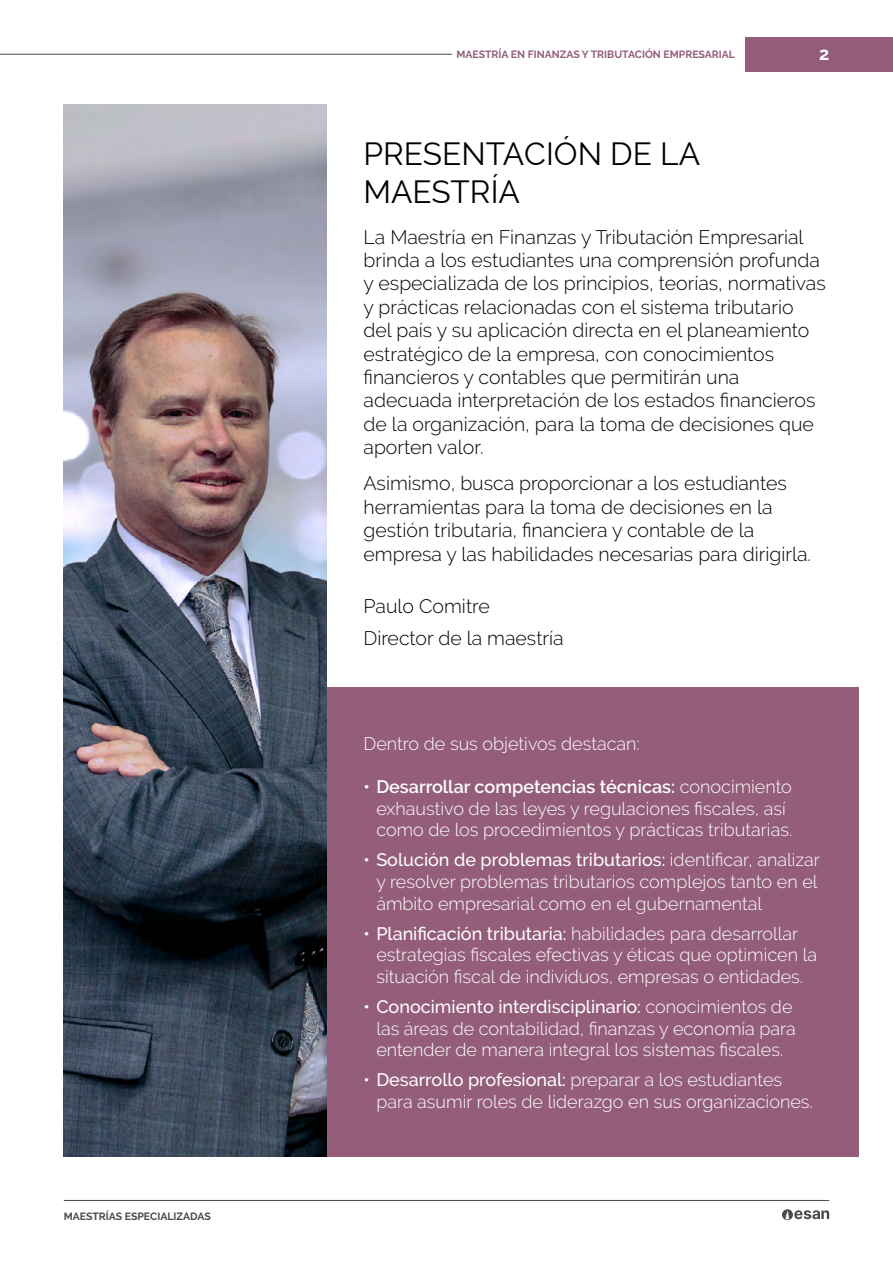
<style>
.page{position:relative;width:893px;height:1263px;background:#fff}
.page>*{position:absolute;margin:0;border:0;box-sizing:border-box;transform-origin:0 0}
.t1{font:31.5px/37.8px "Raleway";color:#000}
.t2{font:300 19.5px/23.4px "Raleway";color:#000}
.t3{font:300 18px/21.6px "Raleway";color:#fff}
.t4{font:700 18px "Raleway";color:#fff}
.t5{font:700 10.5px "Raleway";color:#945e7b}
.t6{font:700 10.5px "Raleway";color:#4a4a49}
.s1{font-weight:600}
.s2{font-weight:500}
</style>
<div class="page">
<hr style="left:64px;top:1200px;width:765px;height:1px;background:#4a4a49">
<svg style="left:782px;top:1209px;width:47px;height:11px"></svg>
<div style="left:326px;top:687px;width:533px;height:470px;background:#945e7b"></div>
<img style="left:64px;top:105px;width:262px;height:1052px">
<div style="left:746px;top:37px;width:147px;height:34px;background:#945e7b"></div>
<hr style="left:0;top:54px;width:452px;height:1px;background:#4a4a49">
<p class="t6" style="left:64px;top:1210px;width:149px">MAESTRÍAS ESPECIALIZADAS</p>
<p class="t5" style="left:456px;top:49px;width:280px">MAESTRÍA EN FINANZAS Y TRIBUTACIÓN EMPRESARIAL</p>
<p class="t4" style="left:819px;top:43px;width:12px">2</p>
<h1 class="t1" style="left:364px;top:135px;width:338px">PRESENTACIÓN DE LA<br>MAESTRÍA</h1>
<p class="t2" style="left:364px;top:225px;width:464px">La Maestría en Finanzas y Tributación Empresarial brinda a los estudiantes una comprensión profunda y especializada de los principios, teorías, normativas y prácticas relacionadas con el sistema tributario del país y su aplicación directa en el planeamiento estratégico de la empresa, con conocimientos financieros y contables que permitirán una adecuada interpretación de los estados financieros de la organización, para la toma de decisiones que aporten valor.</p>
<p class="t2" style="left:364px;top:472px;width:449px">Asimismo, busca proporcionar a los estudiantes herramientas para la toma de decisiones en la gestión tributaria, financiera y contable de la empresa y las habilidades necesarias para dirigirla.</p>
<p class="t2" style="left:364px;top:590px;width:202px;line-height:32px">Paulo Comitre<br>Director de la maestría</p>
<p class="t3" style="left:364px;top:733px;width:278px">Dentro de sus objetivos destacan:</p>
<p class="t3" style="left:376px;top:776px;width:417px;text-indent:-13px"><span class="s1">• Desarrollar competencias técnicas:</span> conocimiento exhaustivo de las leyes y regulaciones fiscales, así como de los procedimientos y prácticas tributarias.</p>
<p class="t3" style="left:376px;top:849px;width:445px;text-indent:-13px"><span class="s2">• Solución de problemas tributarios:</span> identificar, analizar y resolver problemas tributarios complejos tanto en el ámbito empresarial como en el gubernamental</p>
<p class="t3" style="left:376px;top:922px;width:442px;text-indent:-13px"><span class="s2">• Planificación tributaria:</span> habilidades para desarrollar estrategias fiscales efectivas y éticas que optimicen la situación fiscal de individuos, empresas o entidades.</p>
<p class="t3" style="left:376px;top:996px;width:421px;text-indent:-13px"><span class="s2">• Conocimiento interdisciplinario:</span> conocimientos de las áreas de contabilidad, finanzas y economía para entender de manera integral los sistemas fiscales.</p>
<p class="t3" style="left:376px;top:1069px;width:438px;text-indent:-13px"><span class="s2">• Desarrollo profesional:</span> preparar a los estudiantes para asumir roles de liderazgo en sus organizaciones.</p>
</div>
